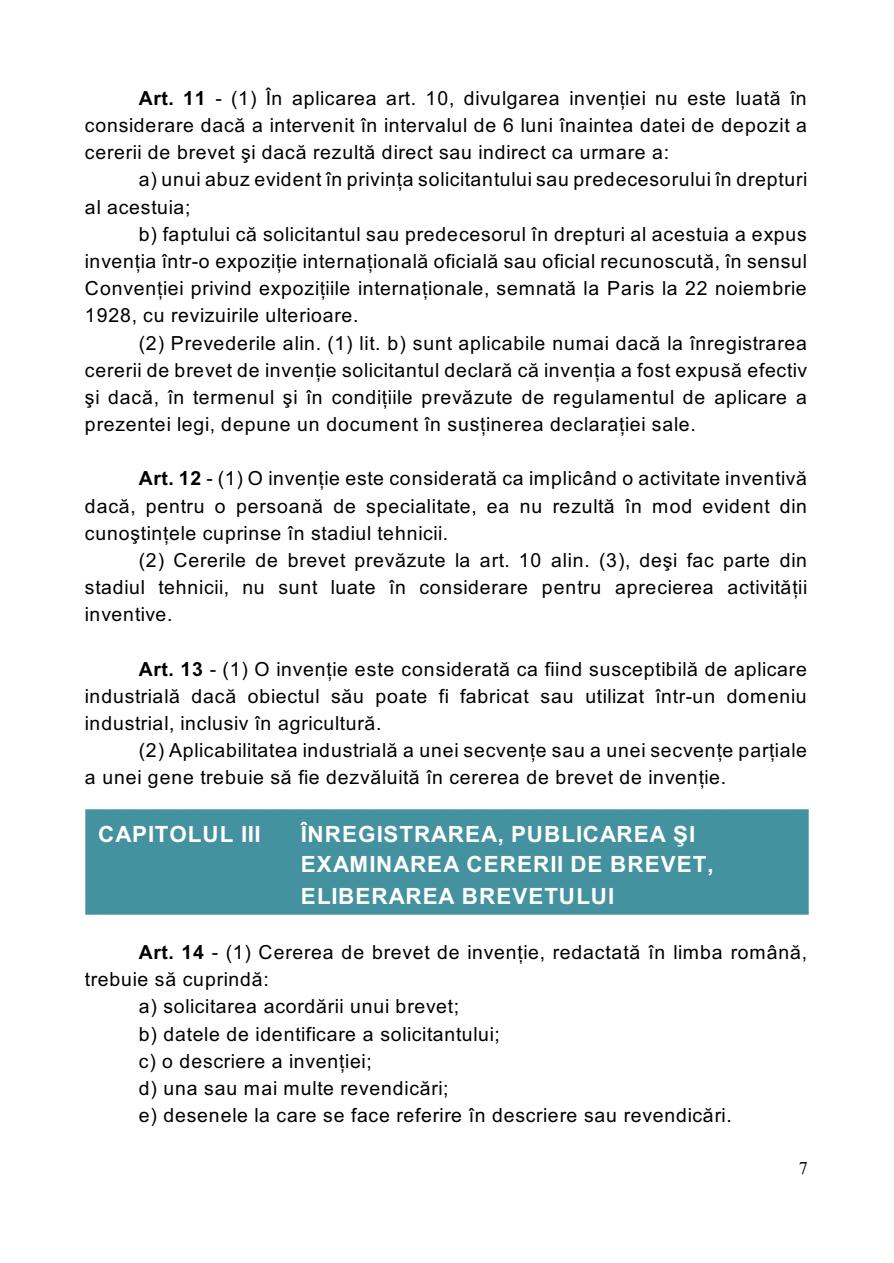
<style>
.page{position:relative;width:894px;height:1263px;background:#fff}
.page>*{position:absolute;margin:0;border:0;box-sizing:border-box;transform-origin:0 0}
.t1{font:700 22.35px/31px "Arial";letter-spacing:.05em;color:#fff}
.t2{font:19.5px/27.2px "Arial";letter-spacing:.035em;color:#000;text-align:justify}
.t3{font:18px "Times New Roman";color:#000}
.s1{font-weight:700}
</style>
<div class="page">
<div style="left:86px;top:810px;width:722px;height:104px;background:#44929f"></div>
<p class="t2" style="left:85px;top:86px;width:723px;text-indent:54px"><span class="s1">Art. 11</span> - (1) În aplicarea art. 10, divulgarea invenþiei nu este luatã în considerare dacã a intervenit în intervalul de 6 luni înaintea datei de depozit a cererii de brevet ºi dacã rezultã direct sau indirect ca urmare a:</p>
<p class="t2" style="left:85px;top:168px;width:724px;text-indent:54px">a) unui abuz evident în privinþa solicitantului sau predecesorului în drepturi al acestuia;</p>
<p class="t2" style="left:85px;top:222px;width:724px;text-indent:54px">b) faptului cã solicitantul sau predecesorul în drepturi al acestuia a expus invenþia într-o expoziþie internaþionalã oficialã sau oficial recunoscutã, în sensul Convenþiei privind expoziþiile internaþionale, semnatã la Paris la 22 noiembrie 1928, cu revizuirile ulterioare.</p>
<p class="t2" style="left:85px;top:331px;width:724px;text-indent:54px">(2) Prevederile alin. (1) lit. b) sunt aplicabile numai dacã la înregistrarea cererii de brevet de invenþie solicitantul declarã cã invenþia a fost expusã efectiv ºi dacã, în termenul ºi în condiþiile prevãzute de regulamentul de aplicare a prezentei legi, depune un document în susþinerea declaraþiei sale.</p>
<p class="t2" style="left:85px;top:467px;width:723px;text-indent:54px"><span class="s1">Art. 12</span> - (1) O invenþie este consideratã ca implicând o activitate inventivã dacã, pentru o persoanã de specialitate, ea nu rezultã în mod evident din cunoºtinþele cuprinse în stadiul tehnicii.</p>
<p class="t2" style="left:85px;top:548px;width:724px;text-indent:54px">(2) Cererile de brevet prevãzute la art. 10 alin. (3), deºi fac parte din stadiul tehnicii, nu sunt luate în considerare pentru aprecierea activitãþii inventive.</p>
<p class="t2" style="left:85px;top:657px;width:723px;text-indent:54px"><span class="s1">Art. 13</span> - (1) O invenþie este consideratã ca fiind susceptibilã de aplicare industrialã dacã obiectul sãu poate fi fabricat sau utilizat într-un domeniu industrial, inclusiv în agriculturã.</p>
<p class="t2" style="left:85px;top:738px;width:723px;text-indent:54px">(2) Aplicabilitatea industrialã a unei secvenþe sau a unei secvenþe parþiale a unei gene trebuie sã fie dezvãluitã în cererea de brevet de invenþie.</p>
<p class="t1" style="left:98px;top:820px;width:164px">CAPITOLUL III</p>
<p class="t1" style="left:301px;top:820px;width:414px">ÎNREGISTRAREA, PUBLICAREA ªI<br>EXAMINAREA CERERII DE BREVET,<br>ELIBERAREA BREVETULUI</p>
<p class="t2" style="left:139px;top:940px;width:670px"><span class="s1">Art. 14</span> - (1) Cererea de brevet de invenþie, redactatã în limba românã,</p>
<p class="t2" style="left:85px;top:968px;width:185px">trebuie sã cuprindã:</p>
<p class="t2" style="left:139px;top:995px;width:322px">a) solicitarea acordãrii unui brevet;</p>
<p class="t2" style="left:139px;top:1022px;width:362px">b) datele de identificare a solicitantului;</p>
<p class="t2" style="left:139px;top:1049px;width:234px">c) o descriere a invenþiei;</p>
<p class="t2" style="left:139px;top:1076px;width:311px">d) una sau mai multe revendicãri;</p>
<p class="t2" style="left:139px;top:1104px;width:594px">e) desenele la care se face referire în descriere sau revendicãri.</p>
<p class="t3" style="left:799px;top:1162px;width:10px">7</p>
</div>
